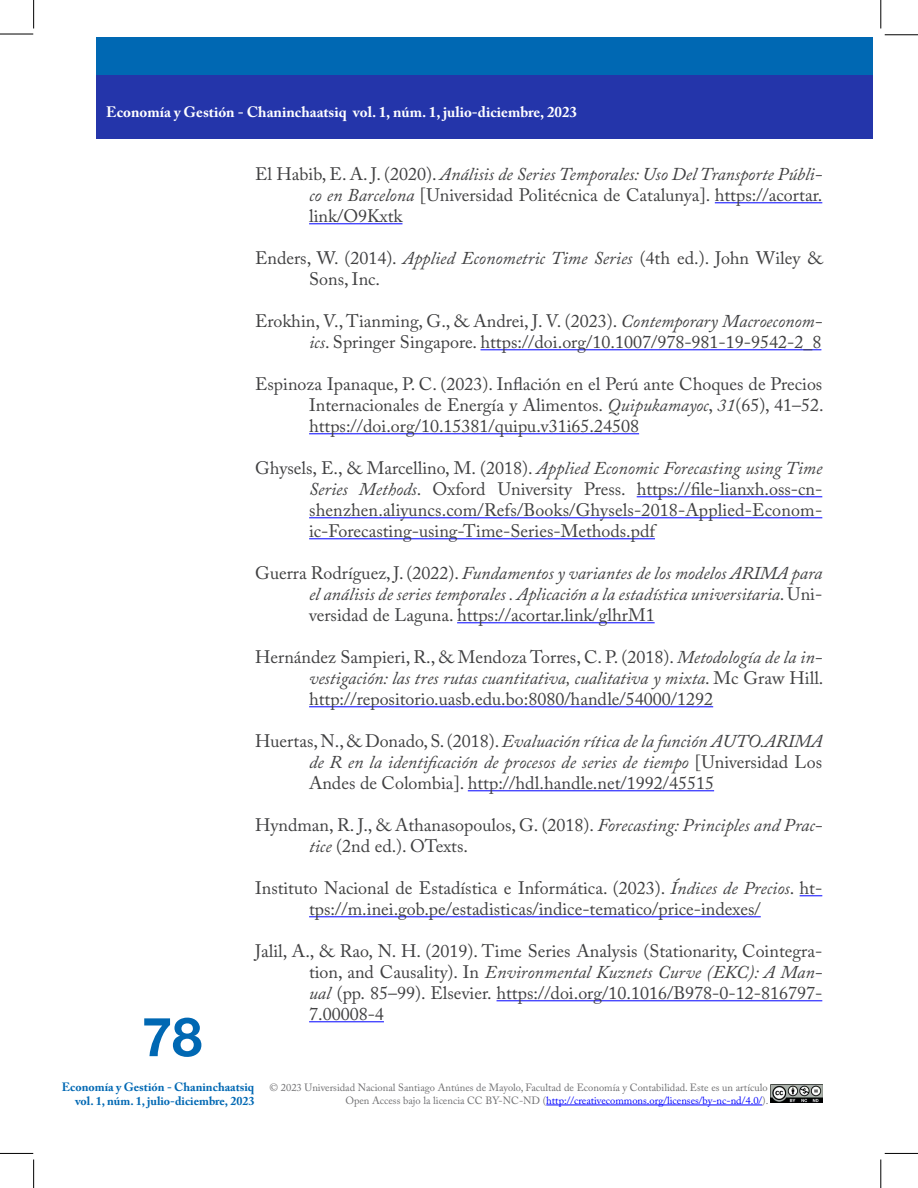
<style>
.page{position:relative;width:918px;height:1188px;background:#fff}
.page>*{position:absolute;margin:0;border:0;box-sizing:border-box;transform-origin:0 0}
.t1{font:700 54px "Helvetica Neue LT Std";color:#0068b3}
.t2{font:18px/21px "Adobe Caslon Pro";color:#404041;text-align:justify}
.t3{font:italic 18px/21px "Adobe Caslon Pro";color:#404041;text-align:justify}
.t4{font:700 15px "Adobe Caslon Pro";color:#fff}
.t5{font:700 12px/14.4px "Adobe Caslon Pro";color:#0068b3;text-align:right}
.t6{font:10.5px/12.6px "Adobe Caslon Pro";color:#6e6e70;text-align:right}
.s1{font-style:italic}
.s2{font-style:normal}
.s3{color:#00f}
</style>
<div class="page">
<svg style="left:880px;top:0;width:1px;height:28px"></svg>
<svg style="left:880px;top:1160px;width:1px;height:28px"></svg>
<svg style="left:33px;top:0;width:1px;height:28px"></svg>
<svg style="left:33px;top:1160px;width:1px;height:28px"></svg>
<hr style="left:0;top:34px;width:33px;height:1px;background:#000">
<hr style="left:0;top:1153px;width:33px;height:1px;background:#000">
<hr style="left:885px;top:34px;width:33px;height:1px;background:#000">
<hr style="left:885px;top:1153px;width:33px;height:1px;background:#000">
<div style="left:96px;top:38px;width:776px;height:37px;background:#0068b3"></div>
<div style="left:96px;top:75px;width:776px;height:64px;background:#2435aa"></div>
<hr style="left:546px;top:1105px;width:216px;height:1px;background:#00f">
<img style="left:770px;top:1085px;width:52px;height:18px">
<hr style="left:715px;top:202px;width:107px;height:1px;background:#00f">
<hr style="left:309px;top:223px;width:93px;height:1px;background:#00f">
<hr style="left:481px;top:349px;width:340px;height:1px;background:#00f">
<hr style="left:309px;top:433px;width:330px;height:1px;background:#00f">
<hr style="left:637px;top:496px;width:185px;height:1px;background:#00f">
<hr style="left:309px;top:517px;width:513px;height:1px;background:#00f">
<hr style="left:309px;top:538px;width:346px;height:1px;background:#00f">
<hr style="left:457px;top:622px;width:198px;height:1px;background:#00f">
<hr style="left:309px;top:706px;width:404px;height:1px;background:#00f">
<hr style="left:468px;top:790px;width:246px;height:1px;background:#00f">
<svg style="left:800px;top:895px;width:22px;height:1px"></svg>
<hr style="left:309px;top:916px;width:452px;height:1px;background:#00f">
<hr style="left:497px;top:1000px;width:325px;height:1px;background:#00f">
<hr style="left:309px;top:1021px;width:75px;height:1px;background:#00f">
<p class="t4" style="left:106px;top:103px;width:472px">Economía y Gestión - Chaninchaatsiq vol. 1, núm. 1, julio-diciembre, 2023</p>
<h1 class="t1" style="left:142px;top:1004px;width:62px">78</h1>
<p class="t2" style="left:309px;top:163px;width:515px;text-indent:-54px">El Habib, E. A. J. (2020). <span class="s1">Análisis de Series Temporales: Uso Del Transporte Públi&shy;co en Barcelona</span> [Universidad Politécnica de Catalunya]. https://acortar. link/O9Kxtk</p>
<p class="t2" style="left:309px;top:247px;width:515px;text-indent:-54px">Enders, W. (2014). <span class="s1">Applied Econometric Time Series</span> (4th ed.). John Wiley &amp;<br>Sons, Inc.</p>
<p class="t2" style="left:255px;top:310px;width:569px;text-align:right">Erokhin, V., Tianming, G., &amp; Andrei, J. V. (2023). <span class="s1">Contemporary Macroeconom&shy;ics</span>. Springer Singapore. https://doi.org/10.1007/978-981-19-9542-2_8</p>
<p class="t2" style="left:309px;top:373px;width:516px;text-indent:-54px">Espinoza Ipanaque, P. C. (2023). Inflación en el Perú ante Choques de Precios Internacionales de Energía y Alimentos. <span class="s1">Quipukamayoc</span>, <span class="s1">31</span>(65), 41–52. https://doi.org/10.15381/quipu.v31i65.24508</p>
<p class="t2" style="left:309px;top:457px;width:515px;text-indent:-54px">Ghysels, E., &amp; Marcellino, M. (2018). <span class="s1">Applied Economic Forecasting using Time Series Methods</span>. Oxford University Press. https://file-lianxh.oss-cn&shy;shenzhen.aliyuncs.com/Refs/Books/Ghysels-2018-Applied-Econom&shy;ic-Forecasting-using-Time-Series-Methods.pdf</p>
<p class="t3" style="left:309px;top:562px;width:515px;text-indent:-54px"><span class="s2">Guerra Rodríguez, J. (2022).</span> Fundamentos y variantes de los modelos ARIMA para el análisis de series temporales . Aplicación a la estadística universitaria<span class="s2">. Uni&shy;versidad de Laguna. https://acortar.link/glhrM1</span></p>
<p class="t2" style="left:309px;top:646px;width:516px;text-indent:-54px">Hernández Sampieri, R., &amp; Mendoza Torres, C. P. (2018). <span class="s1">Metodología de la in&shy;vestigación: las tres rutas cuantitativa, cualitativa y mixta</span>. Mc Graw Hill. http://repositorio.uasb.edu.bo:8080/handle/54000/1292</p>
<p class="t2" style="left:309px;top:730px;width:515px;text-indent:-54px">Huertas, N., &amp; Donado, S. (2018). <span class="s1">Evaluación rítica de la función AUTO.ARIMA de R en la identificación de procesos de series de tiempo</span> [Universidad Los Andes de Colombia]. http://hdl.handle.net/1992/45515</p>
<p class="t2" style="left:309px;top:814px;width:515px;text-indent:-54px">Hyndman, R. J., &amp; Athanasopoulos, G. (2018). <span class="s1">Forecasting: Principles and Prac&shy;tice</span> (2nd ed.). OTexts.</p>
<p class="t2" style="left:255px;top:877px;width:569px;text-align:center">Instituto Nacional de Estadística e Informática. (2023). <span class="s1">Índices de Precios</span>. ht&shy;tps://m.inei.gob.pe/estadisticas/indice-tematico/price-indexes/</p>
<p class="t2" style="left:309px;top:940px;width:515px;text-indent:-54px">Jalil, A., &amp; Rao, N. H. (2019). Time Series Analysis (Stationarity, Cointegra&shy;tion, and Causality). In <span class="s1">Environmental Kuznets Curve (EKC): A Man&shy;ual</span> (pp. 85–99). Elsevier. https://doi.org/10.1016/B978-0-12-816797- 7.00008-4</p>
<p class="t5" style="left:62px;top:1079px;width:194px">Economía y Gestión - Chaninchaatsiq vol. 1, núm. 1, julio-diciembre, 2023</p>
<p class="t6" style="left:270px;top:1081px;width:500px">© 2023 Universidad Nacional Santiago Antúnes de Mayolo, Facultad de Economía y Contabilidad. Este es un artículo<br>Open Access bajo la licencia CC BY-NC-ND (<span class="s3">http://creativecommons.org/licenses/by-nc-nd/4.0/</span>).</p>
</div>
